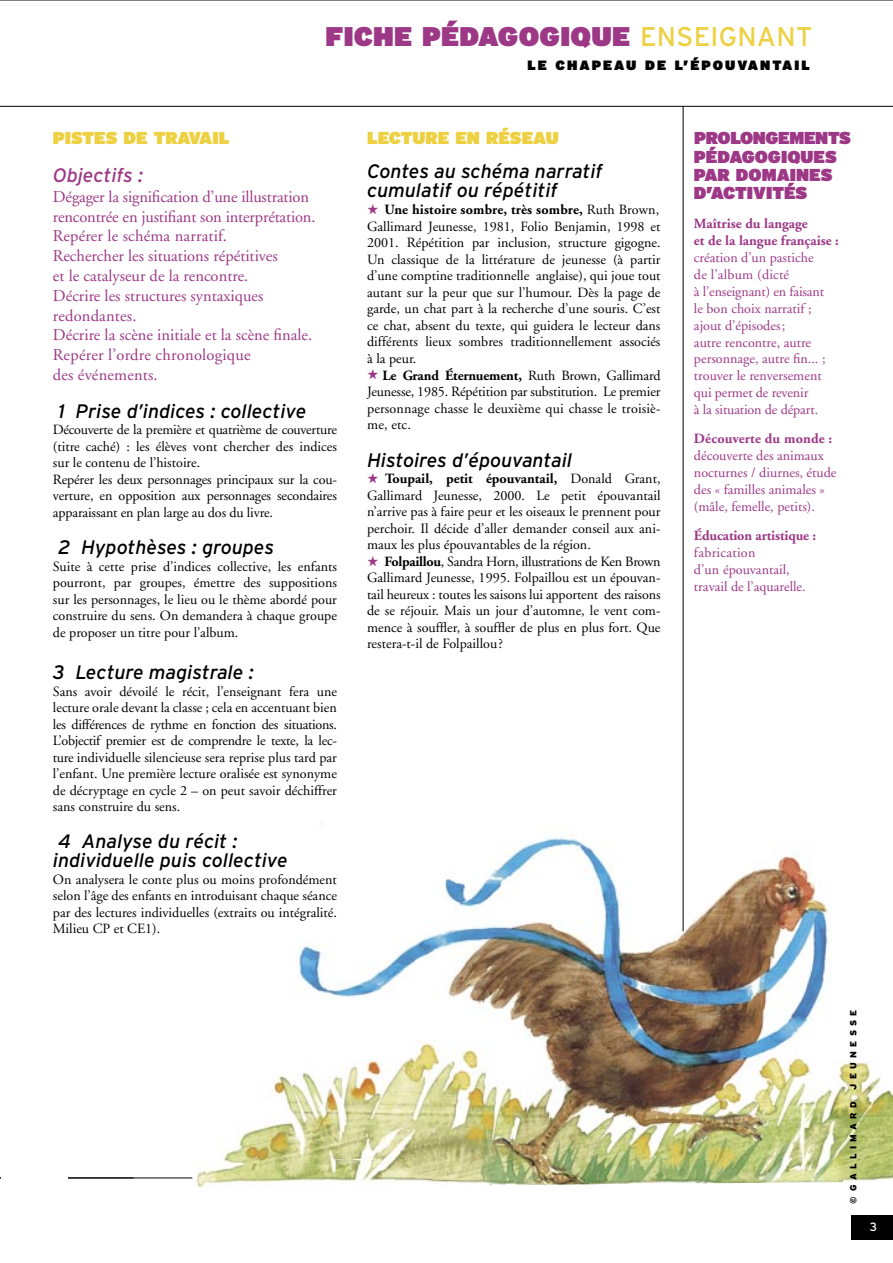
<style>
.page{position:relative;width:893px;height:1263px;background:#fff}
.page>*{position:absolute;margin:0;border:0;box-sizing:border-box;transform-origin:0 0}
.t1{font:900 27px "Interstate";letter-spacing:.01em;color:#9d3886}
.t2{font:italic 19.5px "Interstate";color:#000}
.t3{font:italic 19.5px "Interstate";color:#9d3886}
.t4{font:900 17.25px "Interstate";color:#9d3886}
.t5{font:900 17.25px "Interstate";color:#edd143}
.t6{font:900 17.25px "Interstate";letter-spacing:-.02em;color:#9d3886}
.t7{font:16.5px/19.8px "Adobe Garamond";color:#9d3886}
.t8{font:14.1px/16.5px "Adobe Garamond";color:#000;text-align:justify}
.t9{font:14.1px/17px "Adobe Garamond";color:#9d3886}
.t10{font:700 14.1px "Adobe Garamond";color:#9d3886}
.t11{font:14.1px "Adobe Garamond";letter-spacing:-.02em;color:#000}
.t12{font:700 14.1px "Adobe Garamond";letter-spacing:.01em;color:#000}
.t13{font:14.1px "Adobe Garamond";letter-spacing:.02em;color:#9d3886}
.t14{font:900 13.5px "Interstate";letter-spacing:.15em;color:#000}
.t15{font:12px "Interstate";color:#fff}
.t16{font:900 9px "Interstate";letter-spacing:.48em;color:#000}
.s1{font-weight:400;color:#edd143}
.s2{color:#9d3886}
.s3{font-weight:400}
.s4{font-weight:700}
</style>
<div class="page">
<hr style="left:683px;top:106px;width:1px;height:1072px;background:#000">
<div style="left:851px;top:1215px;width:42px;height:24px;background:#000"></div>
<hr style="left:0;top:1177px;width:893px;height:1px;background:#000">
<img style="left:67px;top:821px;width:826px;height:367px">
<div style="left:1px;top:1091px;width:66px;height:116px;background:#fff"></div>
<hr style="left:0;top:0;width:893px;height:1px;background:#000">
<hr style="left:0;top:106px;width:893px;height:1px;background:#000">
<p class="t1" style="left:326px;top:20px;width:488px">FICHE PÉDAGOGIQUE <span class="s1">ENSEIGNANT</span></p>
<p class="t14" style="left:527px;top:57px;width:284px">LE CHAPEAU DE L’ÉPOUVANTAIL</p>
<p class="t5" style="left:53px;top:127px;width:178px">PISTES DE TRAVAIL</p>
<p class="t3" style="left:53px;top:164px;width:92px">Objectifs :</p>
<p class="t7" style="left:53px;top:187px;width:258px">Dégager la signification d’une illustration</p>
<p class="t7" style="left:53px;top:207px;width:264px">rencontrée en justifiant son interprétation.</p>
<p class="t7" style="left:53px;top:227px;width:175px">Repérer le schéma narratif.</p>
<p class="t7" style="left:53px;top:247px;width:226px">Rechercher les situations répétitives</p>
<p class="t7" style="left:53px;top:266px;width:197px">et le catalyseur de la rencontre.</p>
<p class="t7" style="left:53px;top:286px;width:212px">Décrire les structures syntaxiques</p>
<p class="t7" style="left:53px;top:306px;width:85px">redondantes.</p>
<p class="t7" style="left:53px;top:326px;width:261px">Décrire la scène initiale et la scène finale.<br>Repérer l’ordre chronologique</p>
<p class="t7" style="left:53px;top:365px;width:106px">des événements.</p>
<p class="t2" style="left:58px;top:400px;width:250px">1 Prise d’indices : collective</p>
<p class="t8" style="left:53px;top:422px;width:286px">Découverte de la première et quatrième de couverture (titre caché) : les élèves vont chercher des indices sur le contenu de l’histoire.</p>
<p class="t8" style="left:53px;top:471px;width:286px">Repérer les deux personnages principaux sur la cou&shy;verture, en opposition aux personnages secondaires apparaissant en plan large au dos du livre.</p>
<p class="t2" style="left:58px;top:536px;width:217px">2 Hypothèses : groupes</p>
<p class="t8" style="left:53px;top:558px;width:286px">Suite à cette prise d’indices collective, les enfants pourront, par groupes, émettre des suppositions sur les personnages, le lieu ou le thème abordé pour construire du sens. On demandera à chaque groupe de proposer un titre pour l’album.</p>
<p class="t2" style="left:53px;top:662px;width:202px">3 Lecture magistrale :</p>
<p class="t8" style="left:53px;top:684px;width:286px">Sans avoir dévoilé le récit, l’enseignant fera une lecture orale devant la classe ; cela en accentuant bien les différences de rythme en fonction des situations.<br>L’objectif premier est de comprendre le texte, la lec&shy;ture individuelle silencieuse sera reprise plus tard par l’enfant. Une première lecture oralisée est synonyme de décryptage en cycle 2 – on peut savoir déchiffrer sans construire du sens.</p>
<p class="t2" style="left:58px;top:830px;width:181px">4 Analyse du récit :</p>
<p class="t2" style="left:53px;top:849px;width:236px">individuelle puis collective</p>
<p class="t8" style="left:53px;top:871px;width:286px">On analysera le conte plus ou moins profondément selon l’âge des enfants en introduisant chaque séance par des lectures individuelles (extraits ou intégralité.<br>Milieu CP et CE1).</p>
<p class="t5" style="left:367px;top:127px;width:193px">LECTURE EN RÉSEAU</p>
<p class="t2" style="left:367px;top:160px;width:237px">Contes au schéma narratif</p>
<p class="t2" style="left:367px;top:179px;width:192px">cumulatif ou répétitif</p>
<p class="t12" style="left:367px;top:202px;width:294px"><span class="s2">★</span> Une histoire sombre, très sombre, <span class="s3">Ruth Brown,</span></p>
<p class="t8" style="left:367px;top:218px;width:295px">Gallimard Jeunesse, 1981, Folio Benjamin, 1998 et 2001. Répétition par inclusion, structure gigogne.<br>Un classique de la littérature de jeunesse (à partir d’une comptine traditionnelle anglaise), qui joue tout autant sur la peur que sur l’humour. Dès la page de garde, un chat part à la recherche d’une souris. C’est ce chat, absent du texte, qui guidera le lecteur dans différents lieux sombres traditionnellement associés à la peur.</p>
<p class="t8" style="left:367px;top:367px;width:295px"><span class="s2">★</span> <span class="s4">Le Grand Éternuement,</span> Ruth Brown, Gallimard Jeunesse, 1985. Répétition par substitution. Le premier personnage chasse le deuxième qui chasse le troisiè&shy;me, etc.</p>
<p class="t2" style="left:367px;top:449px;width:206px">Histoires d’épouvantail</p>
<p class="t8" style="left:367px;top:471px;width:295px"><span class="s2">★</span> <span class="s4">Toupail, petit épouvantail,</span> Donald Grant, Gallimard Jeunesse, 2000. Le petit épouvantail n’arrive pas à faire peur et les oiseaux le prennent pour perchoir. Il décide d’aller demander conseil aux ani&shy;maux les plus épouvantables de la région.</p>
<p class="t11" style="left:367px;top:554px;width:295px"><span class="s2">★</span> <span class="s4">Folpaillou</span>, Sandra Horn, illustrations de Ken Brown</p>
<p class="t8" style="left:367px;top:570px;width:295px">Gallimard Jeunesse, 1995. Folpaillou est un épouvan&shy;tail heureux : toutes les saisons lui apportent des raisons de se réjouir. Mais un jour d’automne, le vent com&shy;mence à souffler, à souffler de plus en plus fort. Que restera-t-il de Folpaillou ?</p>
<p class="t6" style="left:694px;top:127px;width:158px">PROLONGEMENTS</p>
<p class="t4" style="left:694px;top:146px;width:144px">PÉDAGOGIQUES</p>
<p class="t4" style="left:694px;top:164px;width:140px">PAR DOMAINES</p>
<p class="t4" style="left:694px;top:182px;width:115px">D’ACTIVITÉS</p>
<p class="t10" style="left:694px;top:216px;width:115px">Maîtrise du langage</p>
<p class="t10" style="left:694px;top:233px;width:146px">et de la langue française :</p>
<p class="t9" style="left:694px;top:249px;width:121px">création d’un pastiche</p>
<p class="t9" style="left:694px;top:266px;width:97px">de l’album (dicté</p>
<p class="t9" style="left:694px;top:283px;width:132px">à l’enseignant) en faisant</p>
<p class="t9" style="left:694px;top:300px;width:119px">le bon choix narratif ; ajout d’épisodes ;</p>
<p class="t9" style="left:694px;top:334px;width:133px">autre rencontre, autre personnage, autre fin... ; trouver le renversement qui permet de revenir</p>
<p class="t9" style="left:694px;top:402px;width:126px">à la situation de départ.</p>
<p class="t10" style="left:694px;top:431px;width:140px">Découverte du monde :</p>
<p class="t9" style="left:694px;top:447px;width:144px">découverte des animaux nocturnes / diurnes, étude des « familles animales »</p>
<p class="t9" style="left:694px;top:498px;width:122px">(mâle, femelle, petits).</p>
<p class="t10" style="left:694px;top:528px;width:124px">Éducation artistique :</p>
<p class="t13" style="left:694px;top:545px;width:63px">fabrication</p>
<p class="t9" style="left:694px;top:561px;width:97px">d’un épouvantail,</p>
<p class="t9" style="left:694px;top:578px;width:113px">travail de l’aquarelle.</p>
<p class="t16" style="left:848px;top:1090px;width:81px;rotate:-90deg">JEUNESSE</p>
<p class="t16" style="left:848px;top:1204px;width:104px;rotate:-90deg">© GALLIMARD</p>
<p class="t15" style="left:870px;top:1220px;width:9px">3</p>
</div>
